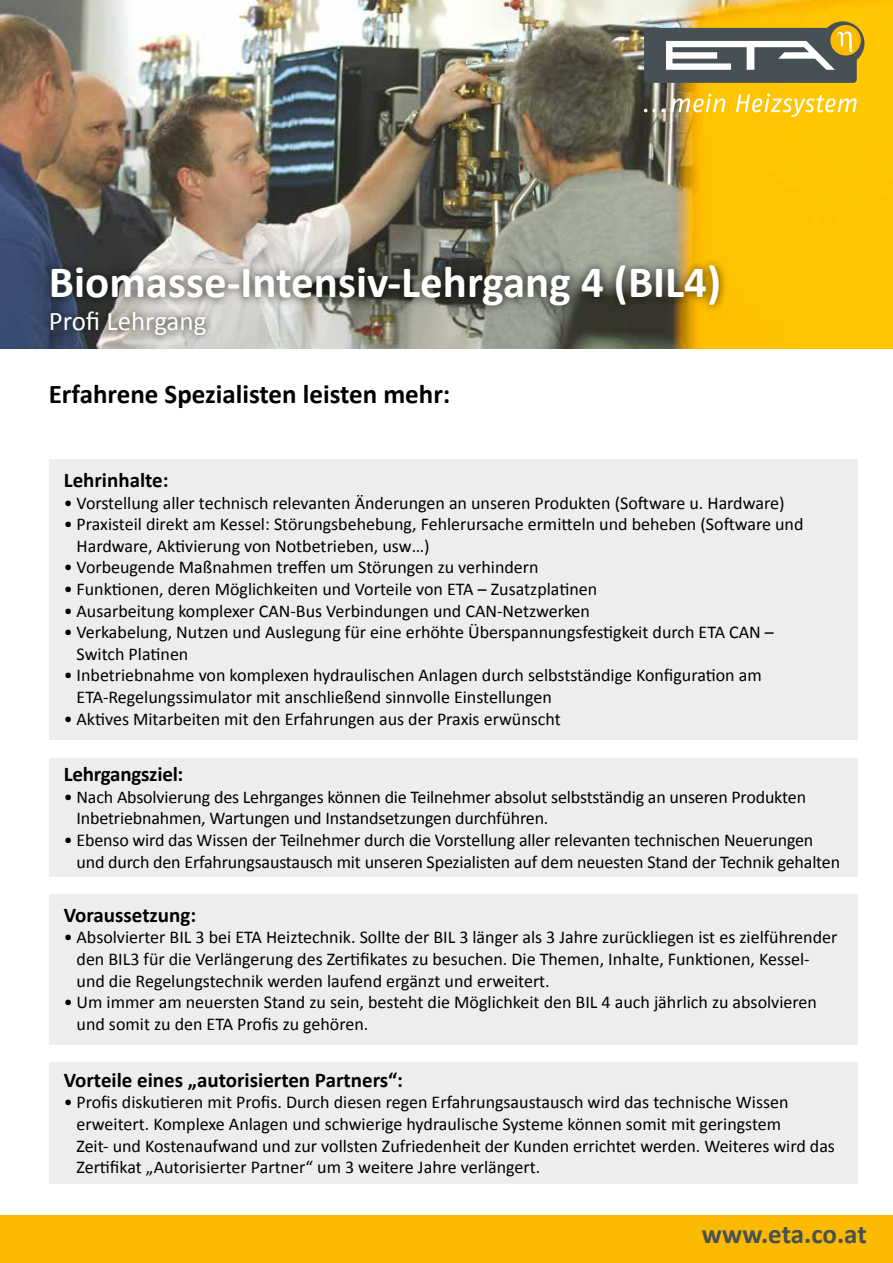
<style>
.page{position:relative;width:893px;height:1263px;background:#fff}
.page>*{position:absolute;margin:0;border:0;box-sizing:border-box;transform-origin:0 0}
.t1{font:700 45px "Calibri";color:#fff}
.t2{font:700 27px "Calibri";color:#000}
.t3{font:27px "Calibri";color:#fff}
.t4{font:700 27px "Calibri";letter-spacing:-.005em;color:#465055}
.t5{font:700 21px "Calibri";color:#000}
.t6{font:18px/21.6px "Calibri";color:#000}
</style>
<div class="page">
<div style="left:0;top:1215px;width:893px;height:48px;background:#fbba00"></div>
<div style="left:49px;top:459px;width:808px;height:281px;background:#ededed"></div>
<div style="left:49px;top:758px;width:808px;height:118px;background:#ededed"></div>
<div style="left:49px;top:894px;width:808px;height:150px;background:#ededed"></div>
<img style="left:0;top:0;width:893px;height:349px">
<div style="left:41px;top:257px;width:687px;height:86px;background:#000;opacity:.75"></div>
<div style="left:49px;top:1062px;width:808px;height:122px;background:#ededed"></div>
<svg style="left:644px;top:21px;width:220px;height:62px;background:#828169"></svg>
<svg style="left:644px;top:94px;width:213px;height:23px;background:#e8c246"></svg>
<h1 class="t1" style="left:49px;top:254px;width:674px">Biomasse-Intensiv-Lehrgang 4 (BIL4)</h1>
<h2 class="t3" style="left:49px;top:304px;width:159px">Profi Lehrgang</h2>
<h2 class="t2" style="left:49px;top:377px;width:403px">Erfahrene Spezialisten leisten mehr:</h2>
<p class="t5" style="left:64px;top:467px;width:106px">Lehrinhalte:</p>
<p class="t6" style="left:64px;top:492px;width:722px">• Vorstellung aller technisch relevanten Änderungen an unseren Produkten (Software u. Hardware)</p>
<p class="t6" style="left:77px;top:513px;width:728px;text-indent:-13px">• Praxisteil direkt am Kessel: Störungsbehebung, Fehlerursache ermitteln und beheben (Software und<br>Hardware, Aktivierung von Notbetrieben, usw…)</p>
<p class="t6" style="left:64px;top:557px;width:476px">• Vorbeugende Maßnahmen treffen um Störungen zu verhindern</p>
<p class="t6" style="left:64px;top:578px;width:535px">• Funktionen, deren Möglichkeiten und Vorteile von ETA – Zusatzplatinen</p>
<p class="t6" style="left:64px;top:600px;width:528px">• Ausarbeitung komplexer CAN-Bus Verbindungen und CAN-Netzwerken</p>
<p class="t6" style="left:77px;top:621px;width:699px;text-indent:-13px">• Verkabelung, Nutzen und Auslegung für eine erhöhte Überspannungsfestigkeit durch ETA CAN –<br>Switch Platinen</p>
<p class="t6" style="left:77px;top:665px;width:687px;text-indent:-13px">• Inbetriebnahme von komplexen hydraulischen Anlagen durch selbstständige Konfiguration am<br>ETA-Regelungssimulator mit anschließend sinnvolle Einstellungen</p>
<p class="t6" style="left:64px;top:708px;width:498px">• Aktives Mitarbeiten mit den Erfahrungen aus der Praxis erwünscht</p>
<p class="t5" style="left:64px;top:761px;width:121px">Lehrgangsziel:</p>
<p class="t6" style="left:77px;top:786px;width:731px;text-indent:-13px">• Nach Absolvierung des Lehrganges können die Teilnehmer absolut selbstständig an unseren Produkten<br>Inbetriebnahmen, Wartungen und Instandsetzungen durchführen.</p>
<p class="t6" style="left:77px;top:829px;width:765px;text-indent:-13px">• Ebenso wird das Wissen der Teilnehmer durch die Vorstellung aller relevanten technischen Neuerungen und durch den Erfahrungsaustausch mit unseren Spezialisten auf dem neuesten Stand der Technik gehalten</p>
<p class="t5" style="left:64px;top:901px;width:134px">Voraussetzung:</p>
<p class="t6" style="left:77px;top:927px;width:762px;text-indent:-13px">• Absolvierter BIL 3 bei ETA Heiztechnik. Sollte der BIL 3 länger als 3 Jahre zurückliegen ist es zielführender den BIL3 für die Verlängerung des Zertifikates zu besuchen. Die Themen, Inhalte, Funktionen, Kessel&shy;und die Regelungstechnik werden laufend ergänzt und erweitert.</p>
<p class="t6" style="left:77px;top:991px;width:742px;text-indent:-13px">• Um immer am neuersten Stand zu sein, besteht die Möglichkeit den BIL 4 auch jährlich zu absolvieren und somit zu den ETA Profis zu gehören.</p>
<p class="t5" style="left:64px;top:1066px;width:341px">Vorteile eines „autorisierten Partners“:</p>
<p class="t6" style="left:77px;top:1092px;width:760px;text-indent:-13px">• Profis diskutieren mit Profis. Durch diesen regen Erfahrungsaustausch wird das technische Wissen erweitert. Komplexe Anlagen und schwierige hydraulische Systeme können somit mit geringstem<br>Zeit- und Kostenaufwand und zur vollsten Zufriedenheit der Kunden errichtet werden. Weiteres wird das Zertifikat „Autorisierter Partner“ um 3 weitere Jahre verlängert.</p>
<h2 class="t4" style="left:702px;top:1216px;width:166px">www.eta.co.at</h2>
</div>
